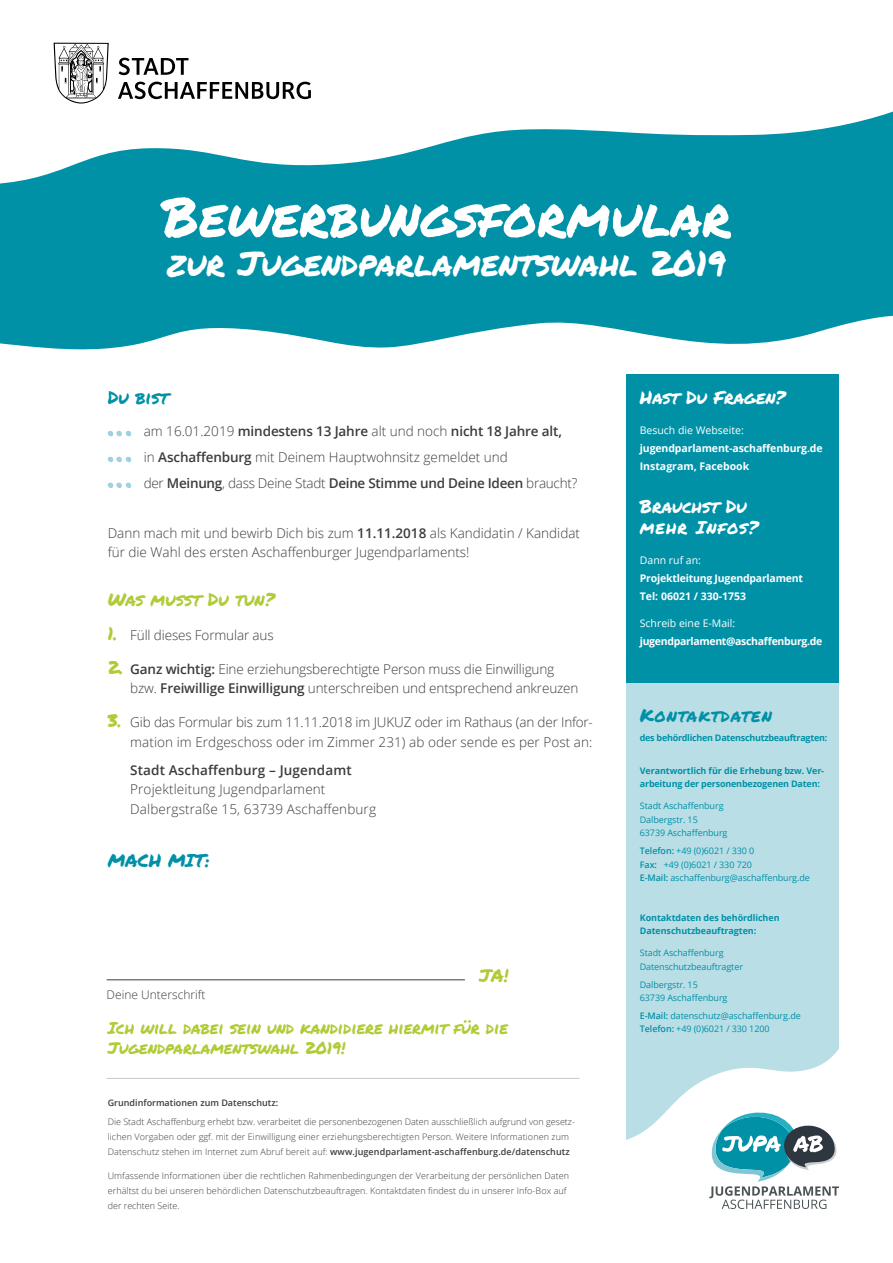
<style>
.page{position:relative;width:893px;height:1263px;background:#fff}
.page>*{position:absolute;margin:0;border:0;box-sizing:border-box;transform-origin:0 0}
.t1{font:54px "Permanent Marker";color:#fff}
.t2{font:34.5px "Permanent Marker";color:#fff}
.t3{font:18px/21px "Permanent Marker";color:#fff}
.t4{font:18px "Permanent Marker";color:#afcb37}
.t5{font:18px "Permanent Marker";letter-spacing:.01em;color:#0091a7}
.t6{font:18px "Permanent Marker";letter-spacing:.06em;color:#0091a7}
.t7{font:16.5px/20.2px "Permanent Marker";color:#afcb37}
.t8{font:300 13.5px/19.5px "Open Sans";color:#3c3c3b}
.t9{font:600 13.5px "Open Sans";letter-spacing:-.01em;color:#3c3c3b}
.t10{font:600 13.5px "Open Sans";letter-spacing:.01em;color:#3c3c3b}
.t11{font:300 12px "Open Sans";color:#3c3c3b}
.t12{font:700 10.5px/18px "Open Sans";letter-spacing:-.02em;color:#fff}
.t13{font:10.5px "Open Sans";color:#fff}
.t14{font:700 10.5px "Open Sans";color:#fff}
.t15{font:300 9px/15px "Open Sans";letter-spacing:.01em;color:#3c3c3b}
.t16{font:9px "Open Sans";letter-spacing:-.01em;color:#0091a7}
.t17{font:700 9px/13.5px "Open Sans";letter-spacing:-.01em;color:#0091a7}
.t18{font:700 9px "Open Sans";letter-spacing:-.03em;color:#0091a7}
.t19{font:600 9px "Open Sans";color:#3c3c3b}
.s1{font-weight:300}
.s2{font-weight:600}
.s3{font-family:"Permanent Marker";font-weight:400;font-size:18px;color:#afcb37}
.s4{font-weight:400}
</style>
<div class="page">
<div style="left:626px;top:534px;width:212px;height:721px;background:#badee6"></div>
<div style="left:0;top:0;width:893px;height:368px;background:#0091a7"></div>
<svg style="left:0;top:0;width:893px;height:184px;fill:#fff"></svg>
<svg style="left:0;top:315px;width:893px;height:248px"></svg>
<svg style="left:579px;top:1005px;width:260px;height:250px;fill:#fff"></svg>
<div style="left:626px;top:374px;width:212px;height:308px;background:#0091a7"></div>
<svg style="left:108px;top:431px;width:23px;height:5px"></svg>
<svg style="left:108px;top:457px;width:23px;height:5px"></svg>
<svg style="left:108px;top:483px;width:23px;height:5px"></svg>
<hr style="left:107px;top:979px;width:358px;height:1px;background:#3c3c3b">
<hr style="left:107px;top:1078px;width:472px;height:1px;background:#c6c6c6">
<svg style="left:52px;top:42px;width:58px;height:125px;background:#d5dbdc"></svg>
<svg style="left:119px;top:58px;width:70px;height:17px"></svg>
<svg style="left:118px;top:82px;width:193px;height:17px;background:#989898"></svg>
<svg style="left:709px;top:1112px;width:130px;height:97px;background:#9ac2c9"></svg>
<p class="t1" style="left:162px;top:177px;width:571px">Bewerbungsformular</p>
<p class="t2" style="left:167px;top:238px;width:560px">zur Jugendparlamentswahl 2019</p>
<p class="t5" style="left:108px;top:384px;width:62px">Du bist</p>
<p class="t9" style="left:144px;top:422px;width:420px"><span class="s1">am 16.01.2019</span> mindestens 13 Jahre <span class="s1">alt und noch</span> nicht 18 Jahre alt,</p>
<p class="t8" style="left:144px;top:447px;width:366px">in <span class="s2">Aschaffenburg</span> mit Deinem Hauptwohnsitz gemeldet und</p>
<p class="t9" style="left:144px;top:474px;width:435px"><span class="s1">der</span> Meinung<span class="s1">, dass Deine Stadt</span> Deine Stimme und Deine Ideen <span class="s1">braucht?</span></p>
<p class="t8" style="left:108px;top:523px;width:474px">Dann mach mit und bewirb Dich bis zum <span class="s2">11.11.2018</span> als Kandidatin / Kandidat für die Wahl des ersten Aschaffenburger Jugendparlaments!</p>
<p class="t4" style="left:108px;top:586px;width:168px">Was musst Du tun?</p>
<p class="t8" style="left:108px;top:625px;width:167px"><span class="s3">1.</span> Füll dieses Formular aus</p>
<p class="t8" style="left:130px;top:659px;width:450px;text-indent:-22px"><span class="s3">2.</span> <span class="s2">Ganz wichtig:</span> Eine erziehungsberechtigte Person muss die Einwilligung bzw. <span class="s2">Freiwillige Einwilligung</span> unterschreiben und entsprechend ankreuzen</p>
<p class="t8" style="left:108px;top:712px;width:486px;text-align:right"><span class="s3">3.</span> Gib das Formular bis zum 11.11.2018 im JUKUZ oder im Rathaus (an der Infor&shy;mation im Erdgeschoss oder im Zimmer 231) ab oder sende es per Post an:</p>
<p class="t10" style="left:130px;top:760px;width:223px">Stadt Aschaffenburg – Jugendamt</p>
<p class="t8" style="left:130px;top:779px;width:197px">Projektleitung Jugendparlament</p>
<p class="t8" style="left:130px;top:798px;width:247px">Dalbergstraße 15, 63739 Aschaffenburg</p>
<p class="t5" style="left:108px;top:847px;width:104px">MACH MIT:</p>
<p class="t4" style="left:479px;top:962px;width:31px">JA!</p>
<p class="t7" style="left:108px;top:1017px;width:402px">Ich will dabei sein und kandidiere hiermit für die<br>Jugendparlamentswahl 2019!</p>
<p class="t11" style="left:107px;top:986px;width:100px">Deine Unterschrift</p>
<p class="t19" style="left:108px;top:1097px;width:172px">Grundinformationen zum Datenschutz:</p>
<p class="t15" style="left:108px;top:1114px;width:469px">Die Stadt Aschaffenburg erhebt bzw. verarbeitet die personenbezogenen Daten ausschließlich aufgrund von gesetz&shy;lichen Vorgaben oder ggf. mit der Einwilligung einer erziehungsberechtigten Person. Weitere Informationen zum<br>Datenschutz stehen im Internet zum Abruf bereit auf: <span class="s2">www.jugendparlament-aschaffenburg.de/datenschutz</span></p>
<p class="t15" style="left:108px;top:1168px;width:463px">Umfassende Informationen über die rechtlichen Rahmenbedingungen der Verarbeitung der persönlichen Daten erhältst du bei unseren behördlichen Datenschutzbeauftragen. Kontaktdaten findest du in unserer Info-Box auf der rechten Seite.</p>
<p class="t3" style="left:640px;top:386px;width:147px">Hast Du Fragen?</p>
<p class="t12" style="left:640px;top:421px;width:184px"><span class="s4">Besuch die Webseite: </span>jugendparlament-aschaffenburg.de</p>
<p class="t14" style="left:640px;top:459px;width:111px">Instagram, Facebook</p>
<p class="t3" style="left:640px;top:495px;width:120px">Brauchst Du mehr Infos?</p>
<p class="t13" style="left:640px;top:553px;width:63px">Dann ruf an:</p>
<p class="t12" style="left:640px;top:569px;width:165px">Projektleitung Jugendparlament<br>Tel: 06021 / 330-1753</p>
<p class="t13" style="left:640px;top:616px;width:97px">Schreib eine E-Mail:</p>
<p class="t12" style="left:640px;top:632px;width:184px">jugendparlament@aschaffenburg.de</p>
<p class="t6" style="left:640px;top:702px;width:134px">Kontaktdaten</p>
<p class="t18" style="left:640px;top:731px;width:189px">des behördlichen Datenschutzbeauftragten:</p>
<p class="t17" style="left:640px;top:763px;width:186px">Verantwortlich für die Erhebung bzw. Ver&shy;arbeitung der personenbezogenen Daten:</p>
<p class="t16" style="left:640px;top:800px;width:85px">Stadt Aschaffenburg</p>
<p class="t16" style="left:640px;top:813px;width:60px">Dalbergstr. 15</p>
<p class="t16" style="left:640px;top:827px;width:89px">63739 Aschaffenburg</p>
<p class="t16" style="left:640px;top:845px;width:116px"><span class="s2">Telefon:</span> +49 (0)6021 / 330 0</p>
<p class="t16" style="left:640px;top:858px;width:114px"><span class="s2">Fax:</span> +49 (0)6021 / 330 720</p>
<p class="t16" style="left:640px;top:872px;width:172px"><span class="s2">E-Mail:</span> aschaffenburg@aschaffenburg.de</p>
<p class="t17" style="left:640px;top:910px;width:141px">Kontaktdaten des behördlichen<br>Datenschutzbeauftragten:</p>
<p class="t16" style="left:640px;top:947px;width:85px">Stadt Aschaffenburg</p>
<p class="t16" style="left:640px;top:960px;width:105px">Datenschutzbeauftragter</p>
<p class="t16" style="left:640px;top:978px;width:60px">Dalbergstr. 15</p>
<p class="t16" style="left:640px;top:992px;width:89px">63739 Aschaffenburg</p>
<p class="t16" style="left:640px;top:1009px;width:162px"><span class="s2">E-Mail:</span> datenschutz@aschaffenburg.de</p>
<p class="t16" style="left:640px;top:1023px;width:131px"><span class="s2">Telefon:</span> +49 (0)6021 / 330 1200</p>
</div>
